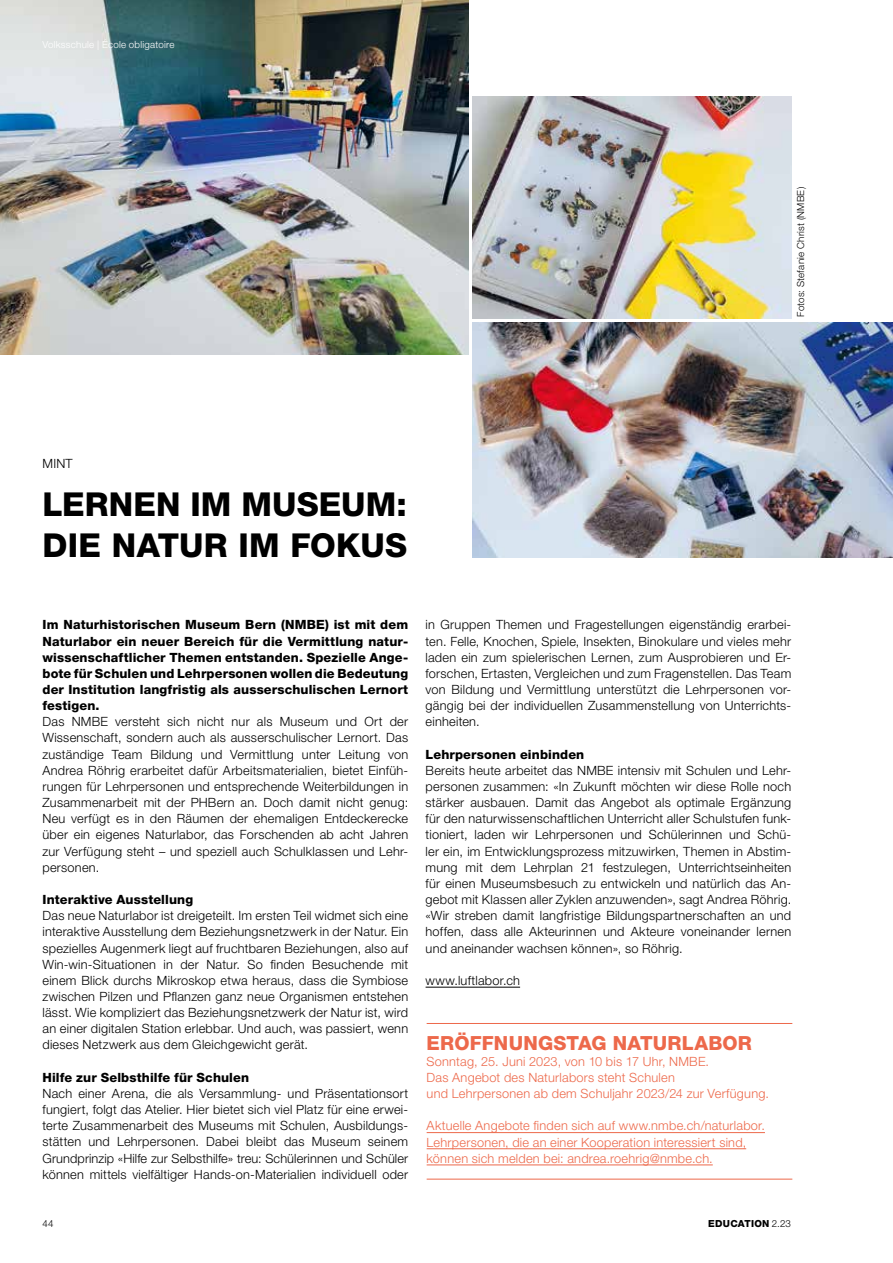
<style>
.page{position:relative;width:893px;height:1263px;background:#fff}
.page>*{position:absolute;margin:0;border:0;box-sizing:border-box;transform-origin:0 0}
.t1{font:800 33px/40.3px "Helvetica Neue LT Std";letter-spacing:.005em;color:#000}
.t2{font:800 19.5px "Helvetica Neue LT Std";letter-spacing:.01em;color:#ed694b}
.t3{font:300 12.75px/16.2px "Helvetica Neue LT Std";letter-spacing:.02em;color:#000;text-align:justify}
.t4{font:800 12.75px/16.2px "Helvetica Neue LT Std";letter-spacing:.01em;color:#000;text-align:justify}
.t5{font:300 12.75px/16.2px "Helvetica Neue LT Std";letter-spacing:.02em;color:#ed694b}
.t6{font:300 9.75px "Helvetica Neue LT Std";letter-spacing:.025em;color:#000}
.t7{font:300 9.75px "Helvetica Neue LT Std";letter-spacing:.025em;color:#fff}
.t8{font:800 9.75px "Helvetica Neue LT Std";letter-spacing:.03em;color:#000}
.s1{font-weight:300}
</style>
<div class="page">
<hr style="left:426px;top:987px;width:94px;height:1px;background:#000">
<hr style="left:427px;top:1023px;width:365px;height:1px;background:#ed694b">
<hr style="left:427px;top:1179px;width:365px;height:1px;background:#ed694b">
<hr style="left:427px;top:1132px;width:338px;height:1px;background:#ed694b">
<hr style="left:427px;top:1148px;width:319px;height:1px;background:#ed694b">
<hr style="left:427px;top:1164px;width:286px;height:1px;background:#ed694b">
<img style="left:0;top:0;width:468px;height:355px">
<img style="left:472px;top:96px;width:319px;height:222px">
<img style="left:472px;top:322px;width:421px;height:235px">
<p class="t7" style="left:43px;top:38px;width:133px">Volksschule | École obligatoire</p>
<p class="t6" style="left:795px;top:317px;width:131px;rotate:-90deg">Fotos: Stefanie Christ (NMBE)</p>
<p class="t3" style="left:43px;top:455px;width:32px">MINT</p>
<h1 class="t1" style="left:43px;top:484px;width:366px">LERNEN IM MUSEUM:<br>DIE NATUR IM FOKUS</h1>
<p class="t4" style="left:43px;top:617px;width:367px">Im Naturhistorischen Museum Bern (NMBE) ist mit dem Naturlabor ein neuer Bereich für die Vermittlung natur&shy;wissenschaftlicher Themen entstanden. Spezielle Ange&shy;bote für Schulen und Lehrpersonen wollen die Bedeutung der Institution langfristig als ausserschulischen Lernort festigen.</p>
<p class="t3" style="left:43px;top:713px;width:367px">Das NMBE versteht sich nicht nur als Museum und Ort der Wissenschaft, sondern auch als ausserschulischer Lernort. Das zuständige Team Bildung und Vermittlung unter Leitung von Andrea Röhrig erarbeitet dafür Arbeitsmaterialien, bietet Einfüh&shy;rungen für Lehrpersonen und entsprechende Weiterbildungen in Zusammenarbeit mit der PHBern an. Doch damit nicht genug:<br>Neu verfügt es in den Räumen der ehemaligen Entdeckerecke über ein eigenes Naturlabor, das Forschenden ab acht Jahren zur Verfügung steht – und speziell auch Schulklassen und Lehr&shy;personen.</p>
<p class="t4" style="left:43px;top:891px;width:152px">Interaktive Ausstellung</p>
<p class="t3" style="left:43px;top:907px;width:367px">Das neue Naturlabor ist dreigeteilt. Im ersten Teil widmet sich eine interaktive Ausstellung dem Beziehungsnetzwerk in der Natur. Ein spezielles Augenmerk liegt auf fruchtbaren Beziehungen, also auf Win-win-Situationen in der Natur. So finden Besuchende mit einem Blick durchs Mikroskop etwa heraus, dass die Symbiose zwischen Pilzen und Pflanzen ganz neue Organismen entstehen lässt. Wie kompliziert das Beziehungsnetzwerk der Natur ist, wird an einer digitalen Station erlebbar. Und auch, was passiert, wenn dieses Netzwerk aus dem Gleichgewicht gerät.</p>
<p class="t4" style="left:43px;top:1069px;width:208px">Hilfe zur Selbsthilfe für Schulen</p>
<p class="t3" style="left:43px;top:1085px;width:367px">Nach einer Arena, die als Versammlung- und Präsentationsort fungiert, folgt das Atelier. Hier bietet sich viel Platz für eine erwei&shy;terte Zusammenarbeit des Museums mit Schulen, Ausbildungs&shy;stätten und Lehrpersonen. Dabei bleibt das Museum seinem Grundprinzip «Hilfe zur Selbsthilfe» treu: Schülerinnen und Schüler können mittels vielfältiger Hands-on-Materialien individuell oder</p>
<p class="t3" style="left:426px;top:616px;width:367px">in Gruppen Themen und Fragestellungen eigenständig erarbei&shy;ten. Felle, Knochen, Spiele, Insekten, Binokulare und vieles mehr laden ein zum spielerischen Lernen, zum Ausprobieren und Er&shy;forschen, Ertasten, Vergleichen und zum Fragenstellen. Das Team von Bildung und Vermittlung unterstützt die Lehrpersonen vor&shy;gängig bei der individuellen Zusammenstellung von Unterrichts&shy;einheiten.</p>
<p class="t4" style="left:426px;top:746px;width:160px">Lehrpersonen einbinden</p>
<p class="t3" style="left:426px;top:762px;width:367px">Bereits heute arbeitet das NMBE intensiv mit Schulen und Lehr&shy;personen zusammen: «In Zukunft möchten wir diese Rolle noch stärker ausbauen. Damit das Angebot als optimale Ergänzung für den naturwissenschaftlichen Unterricht aller Schulstufen funk&shy;tioniert, laden wir Lehrpersonen und Schülerinnen und Schü&shy;ler ein, im Entwicklungsprozess mitzuwirken, Themen in Abstim&shy;mung mit dem Lehrplan 21 festzulegen, Unterrichtseinheiten für einen Museumsbesuch zu entwickeln und natürlich das An&shy;gebot mit Klassen aller Zyklen anzuwenden», sagt Andrea Röhrig. «Wir streben damit langfristige Bildungspartnerschaften an und hoffen, dass alle Akteurinnen und Akteure voneinander lernen und aneinander wachsen können», so Röhrig.</p>
<p class="t3" style="left:426px;top:972px;width:96px">www.luftlabor.ch</p>
<h2 class="t2" style="left:427px;top:1031px;width:327px">ERÖFFNUNGSTAG NATURLABOR</h2>
<p class="t5" style="left:427px;top:1053px;width:344px">Sonntag, 25. Juni 2023, von 10 bis 17 Uhr, NMBE.<br>Das Angebot des Naturlabors steht Schulen<br>und Lehrpersonen ab dem Schuljahr 2023/24 zur Verfügung.</p>
<p class="t5" style="left:427px;top:1117px;width:340px">Aktuelle Angebote finden sich auf www.nmbe.ch/naturlabor.<br>Lehrpersonen, die an einer Kooperation interessiert sind, können sich melden bei: andrea.roehrig@nmbe.ch.</p>
<p class="t6" style="left:43px;top:1218px;width:13px">44</p>
<p class="t8" style="left:708px;top:1218px;width:84px">EDUCATION <span class="s1">2.23</span></p>
</div>
